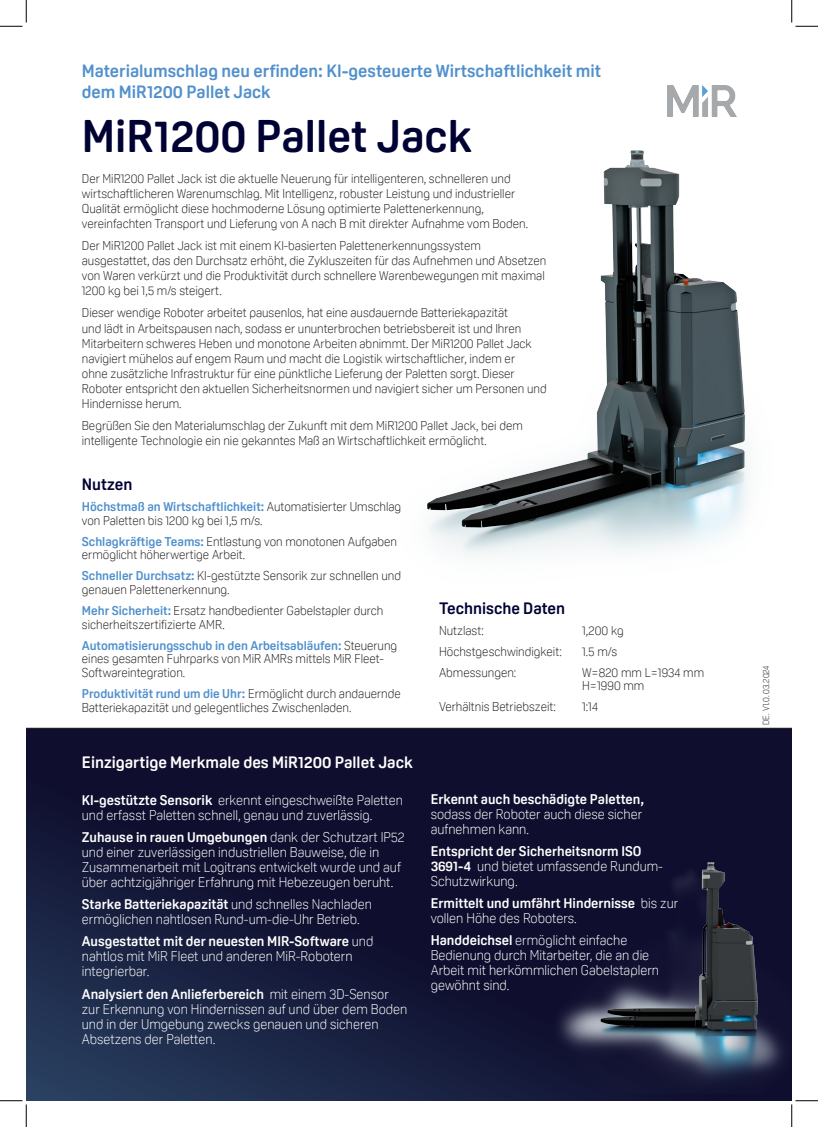
<style>
.page{position:relative;width:818px;height:1127px;background:#fff}
.page>*{position:absolute;margin:0;border:0;box-sizing:border-box;transform-origin:0 0}
.t1{font:700 45px "Oscine";color:#000234}
.t2{font:700 17.5px/21px "Oscine";color:#5090cc}
.Un{font:700 16.25px "Oscine";color:#fff}
.Bt_DOT{font:700 16.25px "Oscine";color:#000234}
.Un-2{font:700 16.25px "Oscine";color:#000234}
.Un-3{font:300 13.75px/15px "Oscine";color:#fff}
.Un-4{font:700 13.75px/15px "Oscine";color:#fff}
.Un-5{font:300 12.5px/15px "Oscine";color:#231f20}
.Bt_DOT-2{font:300 12.5px/13.8px "Oscine";color:#231f20}
.t3{font:300 8.75px "Oscine";color:#231f20}
.s1{font-weight:700;color:#5090cc}
.s2{font-weight:700}
.s3{font-weight:300}
</style>
<div class="page">
<img style="left:667px;top:85px;width:69px;height:31px">
<svg style="left:26px;top:727px;width:754px;height:373px;fill:#0f0e2e"></svg>
<img style="left:780px;top:727px;width:12px;height:373px">
<img style="left:427px;top:150px;width:321px;height:405px">
<img style="left:502px;top:837px;width:290px;height:256px">
<svg style="left:0;top:0;width:27px;height:27px"></svg>
<svg style="left:0;top:1100px;width:27px;height:26px"></svg>
<svg style="left:791px;top:0;width:27px;height:27px"></svg>
<svg style="left:791px;top:1100px;width:27px;height:26px"></svg>
<p class="t2" style="left:82px;top:60px;width:521px">Materialumschlag neu erfinden: KI-gesteuerte Wirtschaftlichkeit mit dem MiR1200 Pallet Jack</p>
<p class="t1" style="left:82px;top:111px;width:391px">MiR1200 Pallet Jack</p>
<p class="Un-5" style="left:82px;top:171px;width:448px">Der MiR1200 Pallet Jack ist die aktuelle Neuerung für intelligenteren, schnelleren und wirtschaftlicheren Warenumschlag. Mit Intelligenz, robuster Leistung und industrieller Qualität ermöglicht diese hochmoderne Lösung optimierte Palettenerkennung, vereinfachten Transport und Lieferung von A nach B mit direkter Aufnahme vom Boden.</p>
<p class="Un-5" style="left:82px;top:238px;width:466px">Der MiR1200 Pallet Jack ist mit einem KI-basierten Palettenerkennungssystem ausgestattet, das den Durchsatz erhöht, die Zykluszeiten für das Aufnehmen und Absetzen von Waren verkürzt und die Produktivität durch schnellere Warenbewegungen mit maximal 1200 kg bei 1,5 m/s steigert.</p>
<p class="Un-5" style="left:82px;top:305px;width:466px">Dieser wendige Roboter arbeitet pausenlos, hat eine ausdauernde Batteriekapazität<br>und lädt in Arbeitspausen nach, sodass er ununterbrochen betriebsbereit ist und Ihren Mitarbeitern schweres Heben und monotone Arbeiten abnimmt. Der MiR1200 Pallet Jack navigiert mühelos auf engem Raum und macht die Logistik wirtschaftlicher, indem er<br>ohne zusätzliche Infrastruktur für eine pünktliche Lieferung der Paletten sorgt. Dieser Roboter entspricht den aktuellen Sicherheitsnormen und navigiert sicher um Personen und Hindernisse herum.</p>
<p class="Un-5" style="left:82px;top:417px;width:442px">Begrüßen Sie den Materialumschlag der Zukunft mit dem MiR1200 Pallet Jack, bei dem intelligente Technologie ein nie gekanntes Maß an Wirtschaftlichkeit ermöglicht.</p>
<p class="Un-2" style="left:82px;top:475px;width:52px">Nutzen</p>
<p class="Un-5" style="left:82px;top:499px;width:321px;line-height:13.8px"><span class="s1">Höchstmaß an Wirtschaftlichkeit:</span> Automatisierter Umschlag von Paletten bis 1200 kg bei 1,5 m/s.</p>
<p class="Un-5" style="left:82px;top:534px;width:317px;line-height:13.8px"><span class="s1">Schlagkräftige Teams:</span> Entlastung von monotonen Aufgaben ermöglicht höherwertige Arbeit.</p>
<p class="Un-5" style="left:82px;top:569px;width:321px;line-height:13.8px"><span class="s1">Schneller Durchsatz:</span> KI-gestützte Sensorik zur schnellen und genauen Palettenerkennung.</p>
<p class="Un-5" style="left:82px;top:603px;width:303px;line-height:13.8px"><span class="s1">Mehr Sicherheit:</span> Ersatz handbedienter Gabelstapler durch sicherheitszertifizierte AMR.</p>
<p class="Un-5" style="left:82px;top:638px;width:317px;line-height:13.8px"><span class="s1">Automatisierungsschub in den Arbeitsabläufen:</span> Steuerung eines gesamten Fuhrparks von MiR AMRs mittels MiR Fleet-<br>Softwareintegration.</p>
<p class="Un-5" style="left:82px;top:686px;width:320px;line-height:13.8px"><span class="s1">Produktivität rund um die Uhr:</span> Ermöglicht durch andauernde<br>Batteriekapazität und gelegentliches Zwischenladen.</p>
<p class="Un" style="left:82px;top:753px;width:332px">Einzigartige Merkmale des MiR1200 Pallet Jack</p>
<p class="Un-3" style="left:82px;top:792px;width:323px"><span class="s2">KI-gestützte Sensorik</span> erkennt eingeschweißte Paletten und erfasst Paletten schnell, genau und zuverlässig.</p>
<p class="Un-3" style="left:82px;top:829px;width:324px"><span class="s2">Zuhause in rauen Umgebungen</span> dank der Schutzart IP52 und einer zuverlässigen industriellen Bauweise, die in Zusammenarbeit mit Logitrans entwickelt wurde und auf über achtzigjähriger Erfahrung mit Hebezeugen beruht.</p>
<p class="Un-3" style="left:82px;top:896px;width:292px"><span class="s2">Starke Batteriekapazität</span> und schnelles Nachladen ermöglichen nahtlosen Rund-um-die-Uhr Betrieb.</p>
<p class="Un-3" style="left:82px;top:933px;width:293px"><span class="s2">Ausgestattet mit der neuesten MIR-Software</span> und nahtlos mit MiR Fleet und anderen MiR-Robotern integrierbar.</p>
<p class="Un-3" style="left:82px;top:985px;width:327px"><span class="s2">Analysiert den Anlieferbereich</span> mit einem 3D-Sensor zur Erkennung von Hindernissen auf und über dem Boden und in der Umgebung zwecks genauen und sicheren Absetzens der Paletten.</p>
<p class="Bt_DOT" style="left:439px;top:599px;width:127px">Technische Daten</p>
<p class="Bt_DOT-2" style="left:439px;top:623px;width:46px">Nutzlast:</p>
<p class="Bt_DOT-2" style="left:582px;top:623px;width:43px">1,200 kg</p>
<p class="Bt_DOT-2" style="left:439px;top:644px;width:124px">Höchstgeschwindigkeit:</p>
<p class="Bt_DOT-2" style="left:582px;top:644px;width:37px">1.5 m/s</p>
<p class="Bt_DOT-2" style="left:439px;top:665px;width:79px">Abmessungen:</p>
<p class="Bt_DOT-2" style="left:582px;top:665px;width:124px">W=820 mm L=1934 mm<br>H=1990 mm</p>
<p class="Bt_DOT-2" style="left:439px;top:699px;width:118px">Verhältnis Betriebszeit:</p>
<p class="Bt_DOT-2" style="left:582px;top:699px;width:17px">1:14</p>
<p class="Un-3" style="left:431px;top:791px;width:215px"><span class="s2">Erkennt auch beschädigte Paletten, </span>sodass der Roboter auch diese sicher aufnehmen kann.</p>
<p class="Un-3" style="left:431px;top:843px;width:234px"><span class="s2">Entspricht der Sicherheitsnorm ISO<br>3691-4</span> und bietet umfassende Rundum-<br>Schutzwirkung.</p>
<p class="Un-4" style="left:431px;top:895px;width:249px">Ermittelt und umfährt Hindernisse <span class="s3">bis zur vollen Höhe des Roboters.</span></p>
<p class="Un-3" style="left:431px;top:932px;width:230px"><span class="s2">Handdeichsel</span> ermöglicht einfache<br>Bedienung durch Mitarbeiter, die an die<br>Arbeit mit herkömmlichen Gabelstaplern gewöhnt sind.</p>
<p class="t3" style="left:761px;top:724px;width:61px;rotate:-90deg">DE. V1.0. 03.2024</p>
</div>
